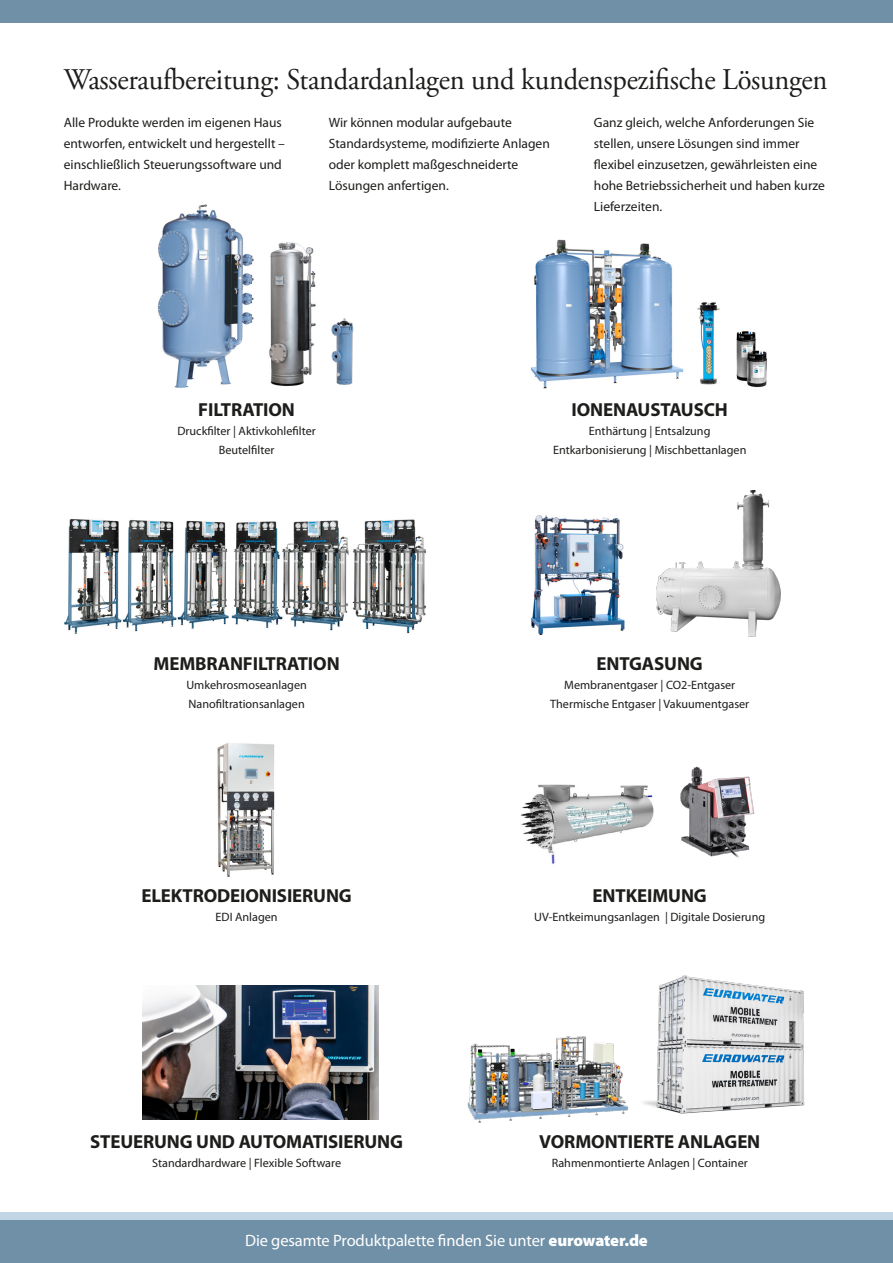
<style>
.page{position:relative;width:893px;height:1263px;background:#fff}
.page>*{position:absolute;margin:0;border:0;box-sizing:border-box;transform-origin:0 0}
.Overskrift{font:30px "Adobe Garamond Pro";letter-spacing:-.01em;color:#1d1d1b;scale:.95 1}
.Product_category{font:700 18.9px "Myriad Pro";letter-spacing:-.005em;color:#1d1d1b}
.Product_category-2{font:16.5px "Myriad Pro";letter-spacing:-.005em;color:#fff}
.Text{font:13.5px/21px "Myriad Pro";color:#1d1d1b}
.Text-2{font:12.15px "Myriad Pro";color:#1d1d1b}
.s1{font-weight:900}
</style>
<div class="page">
<div style="left:0;top:1218px;width:893px;height:45px;background:#6f90a7"></div>
<div style="left:0;top:1212px;width:893px;height:8px;background:#c2d5e4"></div>
<img style="left:142px;top:986px;width:236px;height:134px">
<img style="left:157px;top:204px;width:97px;height:184px">
<img style="left:269px;top:242px;width:47px;height:144px">
<img style="left:331px;top:318px;width:22px;height:67px">
<img style="left:531px;top:515px;width:94px;height:120px">
<img style="left:656px;top:491px;width:125px;height:146px">
<img style="left:531px;top:239px;width:153px;height:150px">
<img style="left:697px;top:302px;width:23px;height:83px">
<img style="left:736px;top:331px;width:31px;height:57px">
<img style="left:658px;top:975px;width:147px;height:139px">
<img style="left:467px;top:1015px;width:206px;height:108px">
<img style="left:217px;top:743px;width:58px;height:134px">
<div style="left:0;top:0;width:893px;height:23px;background:#6f90a7"></div>
<img style="left:520px;top:784px;width:134px;height:80px">
<img style="left:680px;top:766px;width:74px;height:92px">
<img style="left:64px;top:519px;width:363px;height:115px">
<p class="Overskrift" style="left:64px;top:62px;width:805px">Wasseraufbereitung: Standardanlagen und kundenspezifische Lösungen</p>
<p class="Text" style="left:64px;top:113px;width:223px">Alle Produkte werden im eigenen Haus entworfen, entwickelt und hergestellt – einschließlich Steuerungssoftware und<br>Hardware.</p>
<p class="Text" style="left:329px;top:113px;width:222px">Wir können modular aufgebaute<br>Standardsysteme, modifizierte Anlagen oder komplett maßgeschneiderte<br>Lösungen anfertigen.</p>
<p class="Text" style="left:594px;top:113px;width:233px">Ganz gleich, welche Anforderungen Sie stellen, unsere Lösungen sind immer flexibel einzusetzen, gewährleisten eine hohe Betriebssicherheit und haben kurze Lieferzeiten.</p>
<p class="Product_category" style="left:198px;top:399px;width:98px">FILTRATION</p>
<p class="Text-2" style="left:177px;top:424px;width:140px">Druckfilter | Aktivkohlefilter</p>
<p class="Text-2" style="left:219px;top:443px;width:57px">Beutelfilter</p>
<p class="Product_category" style="left:154px;top:653px;width:188px">MEMBRANFILTRATION</p>
<p class="Text-2" style="left:186px;top:678px;width:122px">Umkehrosmoseanlagen</p>
<p class="Text-2" style="left:188px;top:697px;width:118px">Nanofiltrationsanlagen</p>
<p class="Product_category" style="left:141px;top:885px;width:212px">ELEKTRODEIONISIERUNG</p>
<p class="Text-2" style="left:216px;top:910px;width:64px">EDI Anlagen</p>
<p class="Product_category" style="left:90px;top:1131px;width:314px">STEUERUNG UND AUTOMATISIERUNG</p>
<p class="Text-2" style="left:152px;top:1156px;width:190px">Standardhardware | Flexible Software</p>
<p class="Product_category" style="left:572px;top:399px;width:158px">IONENAUSTAUSCH</p>
<p class="Text-2" style="left:589px;top:424px;width:123px">Enthärtung | Entsalzung</p>
<p class="Text-2" style="left:553px;top:443px;width:195px">Entkarbonisierung | Mischbettanlagen</p>
<p class="Product_category" style="left:597px;top:653px;width:108px">ENTGASUNG</p>
<p class="Text-2" style="left:564px;top:678px;width:173px">Membranentgaser | CO2-Entgaser</p>
<p class="Text-2" style="left:550px;top:697px;width:200px">Thermische Entgaser | Vakuumentgaser</p>
<p class="Product_category" style="left:593px;top:885px;width:116px">ENTKEIMUNG</p>
<p class="Text-2" style="left:534px;top:910px;width:232px">UV-Entkeimungsanlagen | Digitale Dosierung</p>
<p class="Product_category" style="left:539px;top:1131px;width:223px">VORMONTIERTE ANLAGEN</p>
<p class="Text-2" style="left:552px;top:1156px;width:197px">Rahmenmontierte Anlagen | Container</p>
<p class="Product_category-2" style="left:245px;top:1232px;width:404px">Die gesamte Produktpalette finden Sie unter <span class="s1">eurowater.de</span></p>
</div>
